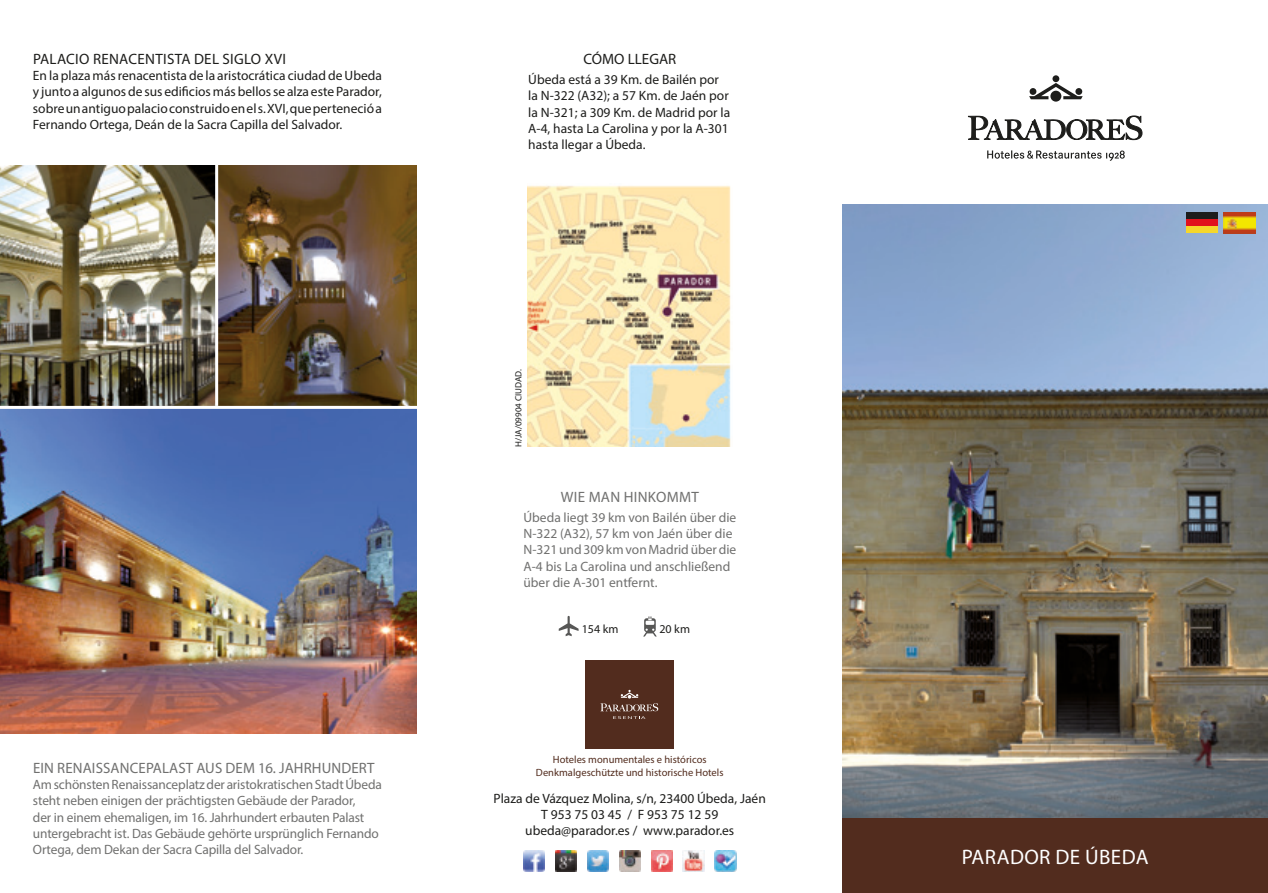
<style>
.page{position:relative;width:1268px;height:893px;background:#fff}
.page>*{position:absolute;margin:0;border:0;box-sizing:border-box;transform-origin:0 0}
.t1{font:21px "Myriad Pro";letter-spacing:.02em;color:#fff}
.t2{font:15px "Myriad Pro";letter-spacing:.01em;color:#70706f}
.t3{font:15px "Myriad Pro";letter-spacing:.02em;color:#1d1d1b}
.t4{font:15px "Myriad Pro";color:#1d1d1b}
.t5{font:13.5px/16.2px "Myriad Pro";color:#1d1d1b;text-align:center}
.t6{font:13.5px/16.2px "Myriad Pro";letter-spacing:-.01em;color:#70706f}
.t7{font:12px "Myriad Pro";color:#1d1d1b}
.t8{font:10.5px/12.6px "Myriad Pro";color:#522c1e;text-align:center}
.t9{font:9px "Myriad Pro";color:#1d1d1b}
</style>
<div class="page">
<img style="left:842px;top:204px;width:425px;height:615px">
<div style="left:842px;top:819px;width:425px;height:74px;background:#522c1e"></div>
<svg style="left:1029px;top:83px;width:53px;height:16px"></svg>
<div style="left:1052px;top:75px;width:7px;height:7px;background:#1d1d1b;border-radius:50%"></div>
<div style="left:1029px;top:88px;width:7px;height:7px;background:#1d1d1b;border-radius:50%"></div>
<div style="left:1075px;top:88px;width:6px;height:7px;background:#1d1d1b;border-radius:50%"></div>
<div style="left:1050px;top:91px;width:11px;height:11px;background:#1d1d1b;border-radius:50%"></div>
<svg style="left:987px;top:150px;width:137px;height:11px"></svg>
<svg style="left:968px;top:116px;width:174px;height:24px"></svg>
<img style="left:523px;top:850px;width:21px;height:21px">
<img style="left:555px;top:850px;width:21px;height:21px">
<img style="left:587px;top:850px;width:21px;height:21px">
<img style="left:619px;top:850px;width:21px;height:21px">
<img style="left:651px;top:850px;width:21px;height:21px">
<img style="left:682px;top:850px;width:22px;height:21px">
<img style="left:714px;top:850px;width:22px;height:21px">
<img style="left:527px;top:185px;width:204px;height:261px">
<img style="left:218px;top:166px;width:199px;height:240px">
<img style="left:0;top:166px;width:215px;height:240px">
<img style="left:0;top:409px;width:417px;height:325px">
<svg style="left:643px;top:616px;width:13px;height:20px"></svg>
<svg style="left:558px;top:616px;width:20px;height:20px"></svg>
<img style="left:1223px;top:212px;width:31px;height:21px">
<div style="left:1185px;top:212px;width:32px;height:7px;background:#1d1d1b"></div>
<div style="left:1185px;top:219px;width:32px;height:7px;background:#e1121c"></div>
<div style="left:1185px;top:226px;width:32px;height:7px;background:#f5d72b"></div>
<div style="left:585px;top:660px;width:88px;height:89px;background:#522c1e"></div>
<svg style="left:600px;top:690px;width:58px;height:29px"></svg>
<p class="t3" style="left:33px;top:50px;width:254px">PALACIO RENACENTISTA DEL SIGLO XVI</p>
<p class="t5" style="left:33px;top:67px;width:350px;text-align:justify">En la plaza más renacentista de la aristocrática ciudad de Ubeda y junto a algunos de sus edificios más bellos se alza este Parador, sobre un antiguo palacio construido en el s. XVI, que perteneció a Fernando Ortega, Deán de la Sacra Capilla del Salvador.</p>
<p class="t2" style="left:33px;top:759px;width:343px">EIN RENAISSANCEPALAST AUS DEM 16. JAHRHUNDERT</p>
<p class="t6" style="left:33px;top:776px;width:350px">Am schönsten Renaissanceplatz der aristokratischen Stadt Úbeda steht neben einigen der prächtigsten Gebäude der Parador,<br>der in einem ehemaligen, im 16. Jahrhundert erbauten Palast untergebracht ist. Das Gebäude gehörte ursprünglich Fernando Ortega, dem Dekan der Sacra Capilla del Salvador.</p>
<p class="t4" style="left:583px;top:50px;width:94px">CÓMO LLEGAR</p>
<p class="t5" style="left:528px;top:71px;width:203px;text-align:left">Úbeda está a 39 Km. de Bailén por la N-322 (A32); a 57 Km. de Jaén por la N-321; a 309 Km. de Madrid por la<br>A-4, hasta La Carolina y por la A-301 hasta llegar a Úbeda.</p>
<p class="t9" style="left:513px;top:447px;width:79px;rotate:-90deg">H/JA/09904 CIUDAD.</p>
<p class="t2" style="left:561px;top:488px;width:139px">WIE MAN HINKOMMT</p>
<p class="t6" style="left:523px;top:509px;width:214px">Úbeda liegt 39 km von Bailén über die N-322 (A32), 57 km von Jaén über die N-321 und 309 km von Madrid über die A-4 bis La Carolina und anschließend über die A-301 entfernt.</p>
<p class="t7" style="left:581px;top:622px;width:38px">154 km</p>
<p class="t7" style="left:659px;top:622px;width:32px">20 km</p>
<p class="t8" style="left:536px;top:753px;width:189px">Hoteles monumentales e históricos<br>Denkmalgeschützte und historische Hotels</p>
<p class="t5" style="left:493px;top:790px;width:274px">Plaza de Vázquez Molina, s/n, 23400 Úbeda, Jaén<br>T 953 75 03 45 / F 953 75 12 59 ubeda@parador.es / www.parador.es</p>
<h1 class="t1" style="left:961px;top:844px;width:188px">PARADOR DE ÚBEDA</h1>
</div>
